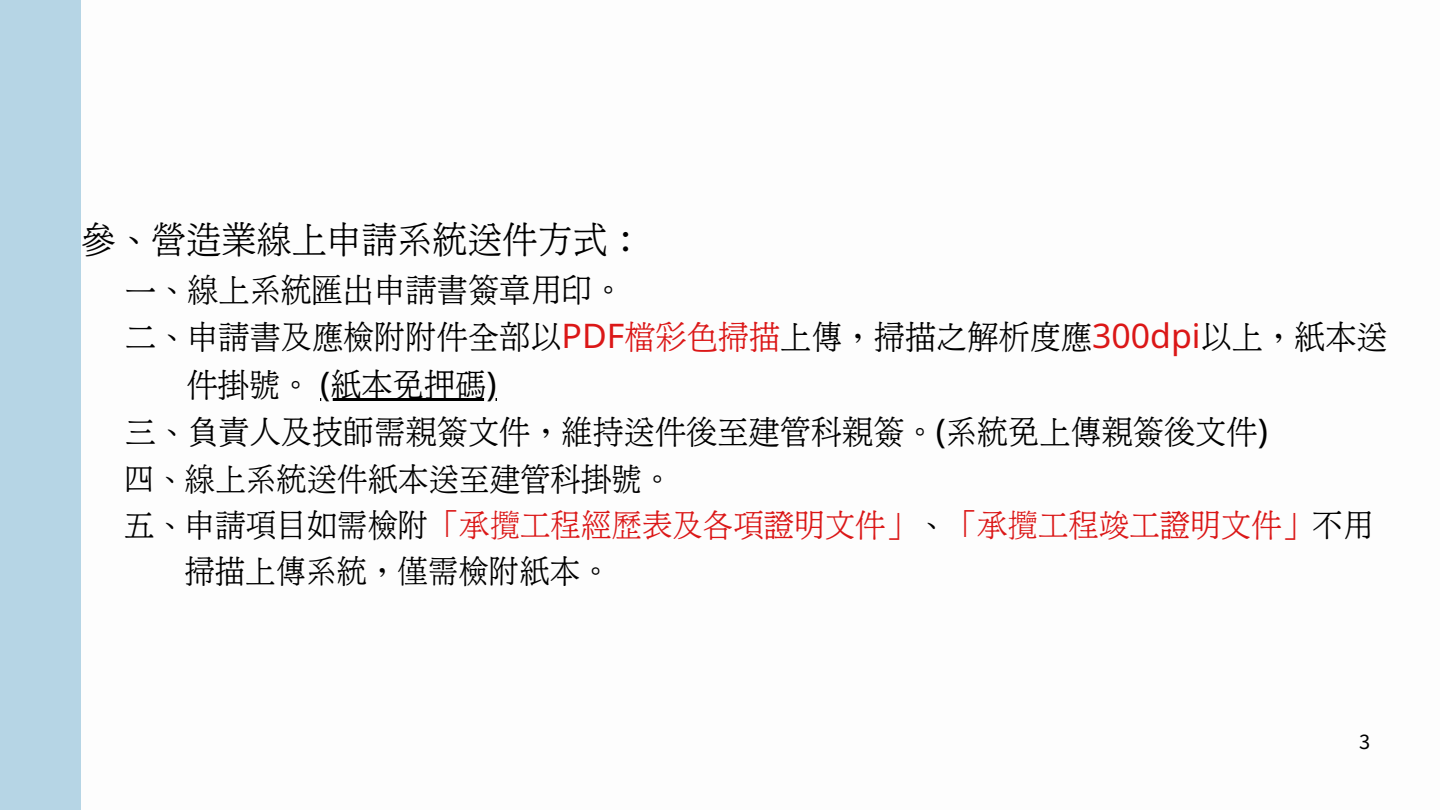
<style>
.page{position:relative;width:1440px;height:810px;background:#fff}
.page>*{position:absolute;margin:0;border:0;box-sizing:border-box;transform-origin:0 0}
.t1{font:38.2px "cw Te X Ming";color:#000}
.t2{font:33.9px "cw Te X Ming";color:#000}
.t3{font:33.1px "cw Te X Ming";color:#db1717}
.t4{font:33.1px "cw Te X Ming";color:#000}
.t5{font:20px "Noto Sans TC";color:#000}
.s1{font-family:"Noto Sans";color:#db1717}
.s2{color:#db1717}
.s3{font-family:"Noto Sans"}
.s4{color:#000}
</style>
<div class="page">
<hr style="left:320px;top:398px;width:177px;height:3px;background:#000">
<div style="left:0;top:0;width:81px;height:810px;background:#b6d5e5"></div>
<p class="t1" style="left:81px;top:222px;width:564px">參、營造業線上申請系統送件方式：</p>
<p class="t2" style="left:125px;top:274px;width:500px">一、線上系統匯出申請書簽章用印。</p>
<p class="t2" style="left:125px;top:321px;width:1264px">二、申請書及應檢附附件全部以<span class="s1">PDF</span><span class="s2">檔彩色掃描</span>上傳，掃描之解析度應<span class="s1">300dpi</span>以上，紙本送</p>
<p class="t2" style="left:187px;top:369px;width:311px">件掛號。 <span class="s3">(</span>紙本免押碼<span class="s3">)</span></p>
<h1 class="t2" style="left:125px;top:416px;width:1144px">三、負責人及技師需親簽文件，維持送件後至建管科親簽。<span class="s3">(</span>系統免上傳親簽後文件<span class="s3">)</span></h1>
<h1 class="t4" style="left:124px;top:464px;width:550px">四、線上系統送件紙本送至建管科掛號。</h1>
<h1 class="t3" style="left:124px;top:510px;width:1251px"><span class="s4">五、申請項目如需檢附</span>「承攬工程經歷表及各項證明文件」<span class="s4">、</span>「承攬工程竣工證明文件」<span class="s4">不用</span></h1>
<h1 class="t4" style="left:184px;top:555px;width:428px">掃描上傳系統，僅需檢附紙本。</h1>
<p class="t5" style="left:1359px;top:726px;width:11px">3</p>
</div>
